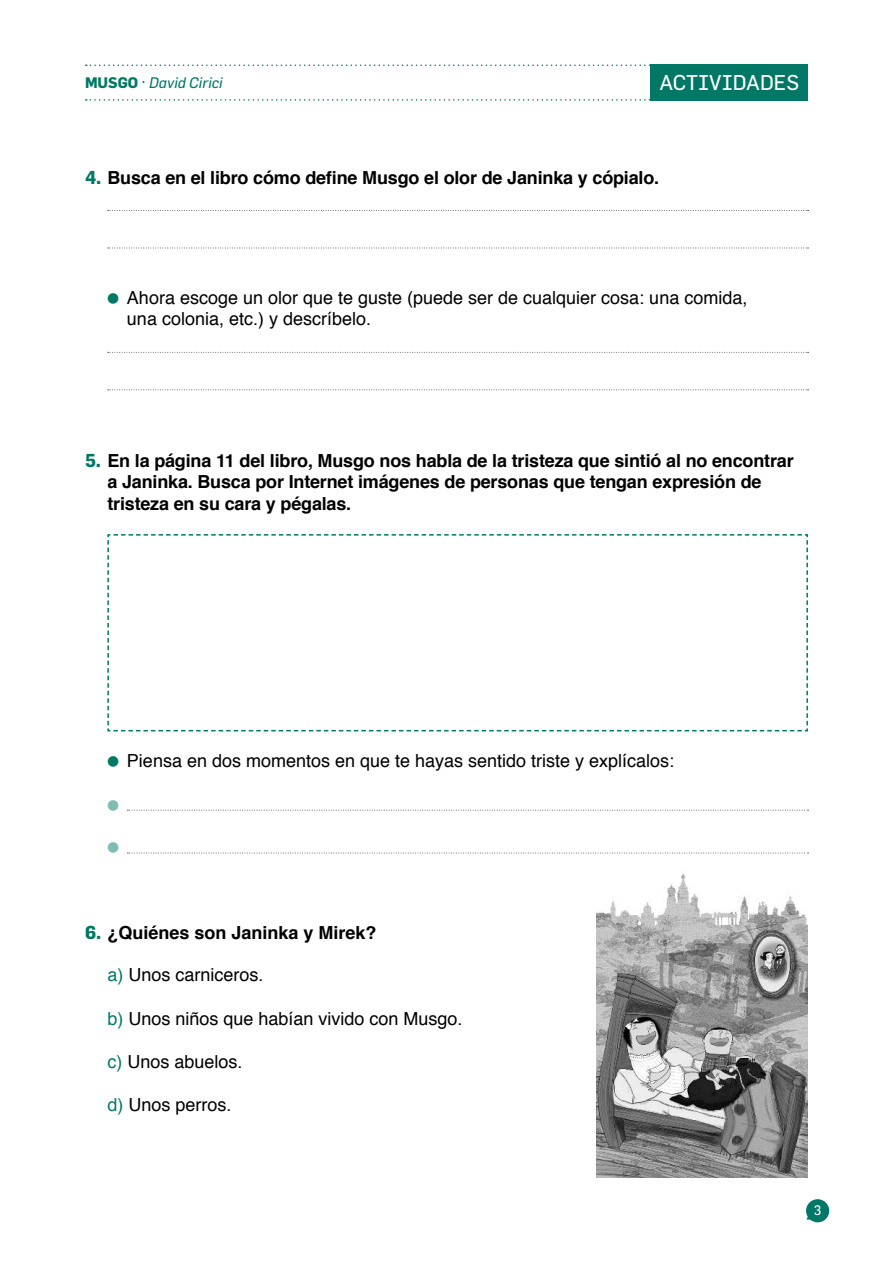
<style>
.page{position:relative;width:893px;height:1263px;background:#fff}
.page>*{position:absolute;margin:0;border:0;box-sizing:border-box;transform-origin:0 0}
.t1{font:21px "Flama";color:#fff}
.t2{font:700 18px/21.5px "Helvetica";letter-spacing:-.01em;color:#000}
.t3{font:18px/21.6px "Helvetica";color:#000}
.t4{font:italic 15px "Flama";color:#007865}
.t5{font:13.5px "Flama";color:#fff}
.s1{font-weight:700;font-style:normal}
.s2{font-style:normal}
.s3{font-family:"Flama";font-size:18.3px;color:#007865}
.s4{color:#007865}
</style>
<div class="page">
<svg style="left:806px;top:1199px;width:23px;height:23px"></svg>
<svg style="left:86px;top:99px;width:565px;height:2px"></svg>
<svg style="left:86px;top:65px;width:565px;height:1px"></svg>
<div style="left:651px;top:65px;width:157px;height:36px;background:#007865"></div>
<svg style="left:108px;top:210px;width:700px;height:1px"></svg>
<svg style="left:108px;top:248px;width:700px;height:1px"></svg>
<svg style="left:108px;top:352px;width:700px;height:1px"></svg>
<svg style="left:108px;top:389px;width:700px;height:1px"></svg>
<svg style="left:127px;top:810px;width:681px;height:1px"></svg>
<svg style="left:127px;top:853px;width:681px;height:1px"></svg>
<img style="left:596px;top:873px;width:212px;height:305px">
<svg style="left:107px;top:534px;width:701px;height:198px"></svg>
<p class="t4" style="left:85px;top:73px;width:139px"><span class="s1">MUSGO</span> <span class="s2">·</span> David Cirici</p>
<p class="t1" style="left:659px;top:70px;width:141px">ACTIVIDADES</p>
<p class="t2" style="left:85px;top:167px;width:576px"><span class="s3">4.</span> Busca en el libro cómo define Musgo el olor de Janinka y cópialo.</p>
<p class="t3" style="left:127px;top:287px;width:622px">Ahora escoge un olor que te guste (puede ser de cualquier cosa: una comida, una colonia, etc.) y descríbelo.</p>
<p class="t2" style="left:107px;top:450px;width:688px;text-indent:-22px"><span class="s3">5.</span> En la página 11 del libro, Musgo nos habla de la tristeza que sintió al no encontrar a Janinka. Busca por Internet imágenes de personas que tengan expresión de tristeza en su cara y pégalas.</p>
<p class="t3" style="left:127px;top:750px;width:549px">Piensa en dos momentos en que te hayas sentido triste y explícalos:</p>
<p class="t2" style="left:85px;top:922px;width:293px"><span class="s3">6.</span> ¿Quiénes son Janinka y Mirek?</p>
<p class="t3" style="left:107px;top:965px;width:158px"><span class="s4">a)</span> Unos carniceros.</p>
<p class="t3" style="left:107px;top:1008px;width:357px"><span class="s4">b)</span> Unos niños que habían vivido con Musgo.</p>
<p class="t3" style="left:107px;top:1051px;width:137px"><span class="s4">c)</span> Unos abuelos.</p>
<p class="t3" style="left:107px;top:1094px;width:126px"><span class="s4">d)</span> Unos perros.</p>
<p class="t5" style="left:814px;top:1201px;width:9px">3</p>
</div>
